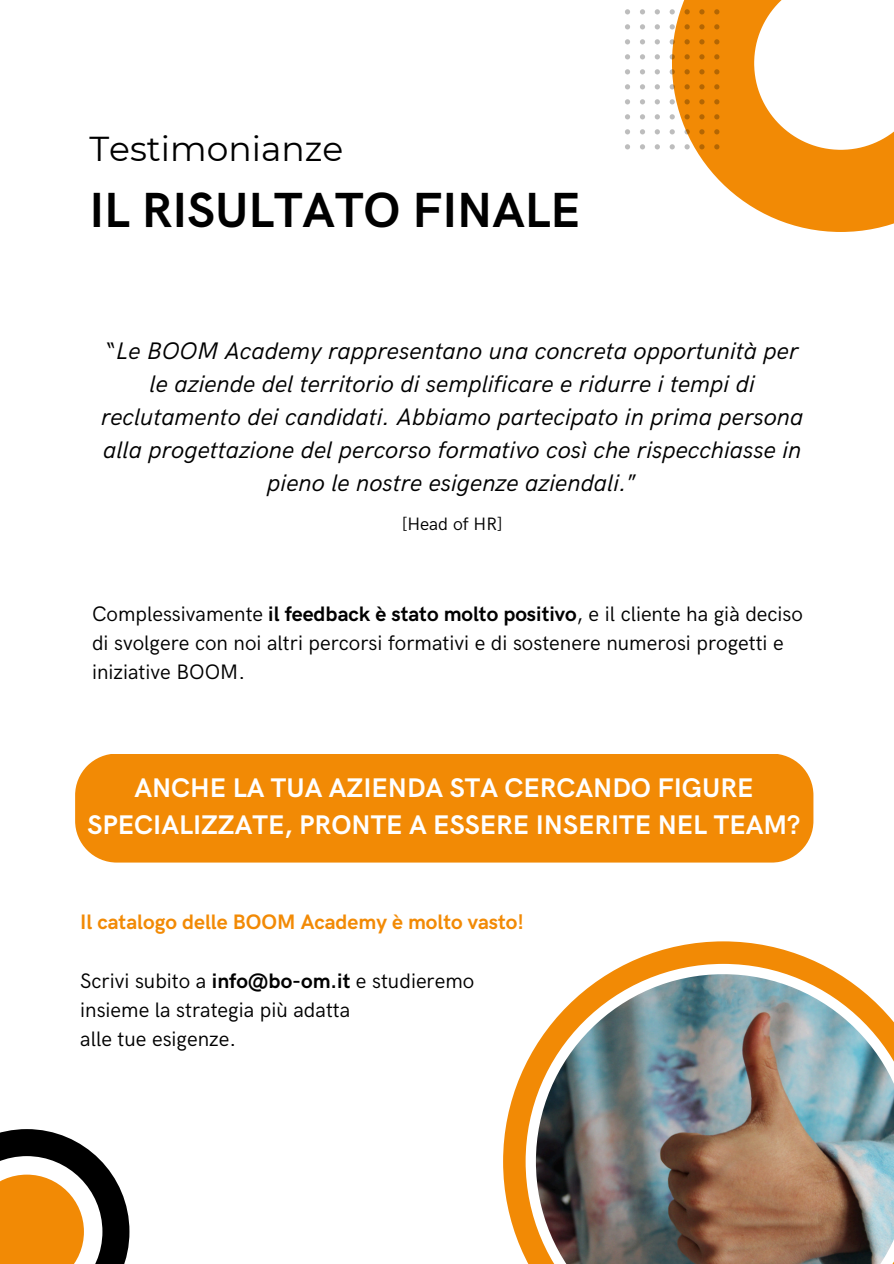
<style>
.page{position:relative;width:894px;height:1264px;background:#fff}
.page>*{position:absolute;margin:0;border:0;box-sizing:border-box;transform-origin:0 0}
.t1{font:700 49.5px "HK Grotesk";color:#000}
.t2{font:34.5px "Montserrat";color:#000}
.t3{font:700 27px/37.2px "HK Grotesk";color:#fff;text-align:center}
.t4{font:italic 24px/33px "HK Grotesk";color:#000;text-align:center}
.t5{font:21px/29.2px "HK Grotesk";color:#000}
.t6{font:700 21px "HK Grotesk";color:#f28a05}
.t7{font:18px "HK Grotesk";color:#000}
.s1{font-style:normal}
.s2{font-weight:700}
</style>
<div class="page">
<svg style="left:671px;top:0;width:222px;height:232px"></svg>
<svg style="left:0;top:1129px;width:130px;height:134px"></svg>
<div style="left:0;top:1174px;width:84px;height:89px;background:#f28a05"></div>
<svg style="left:714px;top:9px;width:5px;height:5px"></svg>
<svg style="left:714px;top:24px;width:5px;height:5px"></svg>
<svg style="left:714px;top:39px;width:5px;height:5px"></svg>
<svg style="left:699px;top:9px;width:5px;height:5px"></svg>
<svg style="left:699px;top:24px;width:5px;height:5px"></svg>
<svg style="left:699px;top:39px;width:5px;height:5px"></svg>
<svg style="left:684px;top:9px;width:5px;height:5px"></svg>
<svg style="left:684px;top:24px;width:5px;height:5px"></svg>
<svg style="left:684px;top:39px;width:5px;height:5px"></svg>
<svg style="left:669px;top:9px;width:5px;height:5px"></svg>
<svg style="left:669px;top:24px;width:5px;height:5px"></svg>
<svg style="left:669px;top:39px;width:5px;height:5px"></svg>
<svg style="left:654px;top:9px;width:5px;height:5px"></svg>
<svg style="left:654px;top:24px;width:5px;height:5px"></svg>
<svg style="left:654px;top:39px;width:5px;height:5px"></svg>
<svg style="left:640px;top:9px;width:5px;height:5px"></svg>
<svg style="left:640px;top:24px;width:5px;height:5px"></svg>
<svg style="left:640px;top:39px;width:5px;height:5px"></svg>
<svg style="left:625px;top:9px;width:5px;height:5px"></svg>
<svg style="left:625px;top:24px;width:5px;height:5px"></svg>
<svg style="left:625px;top:39px;width:5px;height:5px"></svg>
<svg style="left:714px;top:54px;width:5px;height:5px"></svg>
<svg style="left:714px;top:69px;width:5px;height:5px"></svg>
<svg style="left:714px;top:84px;width:5px;height:5px"></svg>
<svg style="left:714px;top:99px;width:5px;height:5px"></svg>
<svg style="left:714px;top:114px;width:5px;height:5px"></svg>
<svg style="left:714px;top:129px;width:5px;height:5px"></svg>
<svg style="left:714px;top:144px;width:5px;height:5px"></svg>
<svg style="left:699px;top:54px;width:5px;height:5px"></svg>
<svg style="left:699px;top:69px;width:5px;height:5px"></svg>
<svg style="left:699px;top:84px;width:5px;height:5px"></svg>
<svg style="left:699px;top:99px;width:5px;height:5px"></svg>
<svg style="left:699px;top:114px;width:5px;height:5px"></svg>
<svg style="left:699px;top:129px;width:5px;height:5px"></svg>
<svg style="left:699px;top:144px;width:5px;height:5px"></svg>
<svg style="left:684px;top:54px;width:5px;height:5px"></svg>
<svg style="left:684px;top:69px;width:5px;height:5px"></svg>
<svg style="left:684px;top:84px;width:5px;height:5px"></svg>
<svg style="left:684px;top:99px;width:5px;height:5px"></svg>
<svg style="left:684px;top:114px;width:5px;height:5px"></svg>
<svg style="left:684px;top:129px;width:5px;height:5px"></svg>
<svg style="left:684px;top:144px;width:5px;height:5px"></svg>
<svg style="left:669px;top:54px;width:5px;height:5px"></svg>
<svg style="left:669px;top:69px;width:5px;height:5px"></svg>
<svg style="left:669px;top:84px;width:5px;height:5px"></svg>
<svg style="left:669px;top:99px;width:5px;height:5px"></svg>
<svg style="left:669px;top:114px;width:5px;height:5px"></svg>
<svg style="left:669px;top:129px;width:5px;height:5px"></svg>
<svg style="left:669px;top:144px;width:5px;height:5px"></svg>
<svg style="left:654px;top:54px;width:5px;height:5px"></svg>
<svg style="left:654px;top:69px;width:5px;height:5px"></svg>
<svg style="left:654px;top:84px;width:5px;height:5px"></svg>
<svg style="left:654px;top:99px;width:5px;height:5px"></svg>
<svg style="left:654px;top:114px;width:5px;height:5px"></svg>
<svg style="left:654px;top:129px;width:5px;height:5px"></svg>
<svg style="left:654px;top:144px;width:5px;height:5px"></svg>
<svg style="left:640px;top:54px;width:5px;height:5px"></svg>
<svg style="left:640px;top:69px;width:5px;height:5px"></svg>
<svg style="left:640px;top:84px;width:5px;height:5px"></svg>
<svg style="left:640px;top:99px;width:5px;height:5px"></svg>
<svg style="left:640px;top:114px;width:5px;height:5px"></svg>
<svg style="left:640px;top:129px;width:5px;height:5px"></svg>
<svg style="left:640px;top:144px;width:5px;height:5px"></svg>
<svg style="left:625px;top:54px;width:5px;height:5px"></svg>
<svg style="left:625px;top:69px;width:5px;height:5px"></svg>
<svg style="left:625px;top:84px;width:5px;height:5px"></svg>
<svg style="left:625px;top:99px;width:5px;height:5px"></svg>
<svg style="left:625px;top:114px;width:5px;height:5px"></svg>
<svg style="left:625px;top:129px;width:5px;height:5px"></svg>
<svg style="left:625px;top:144px;width:5px;height:5px"></svg>
<img style="left:503px;top:941px;width:390px;height:322px">
<div style="left:75px;top:754px;width:738px;height:108px;background:#f28a05"></div>
<h1 class="t2" style="left:89px;top:128px;width:255px">Testimonianze</h1>
<h2 class="t1" style="left:89px;top:183px;width:492px">IL RISULTATO FINALE</h2>
<h4 class="t4" style="left:101px;top:335px;width:703px"><span class="s1">“</span>Le BOOM Academy rappresentano una concreta opportunità per le aziende del territorio di semplificare e ridurre i tempi di reclutamento dei candidati. Abbiamo partecipato in prima persona alla progettazione del percorso formativo così che rispecchiasse in pieno le nostre esigenze aziendali.<span class="s1">”</span></h4>
<p class="t7" style="left:401px;top:513px;width:102px">[Head of HR]</p>
<h6 class="t5" style="left:92px;top:600px;width:712px">Complessivamente <span class="s2">il feedback è stato molto positivo</span>, e il cliente ha già deciso di svolgere con noi altri percorsi formativi e di sostenere numerosi progetti e iniziative BOOM.</h6>
<h5 class="t3" style="left:87px;top:770px;width:714px">ANCHE LA TUA AZIENDA STA CERCANDO FIGURE<br>SPECIALIZZATE, PRONTE A ESSERE INSERITE NEL TEAM?</h5>
<h6 class="t6" style="left:80px;top:910px;width:445px">Il catalogo delle BOOM Academy è molto vasto!</h6>
<h3 class="t5" style="left:80px;top:966px;width:395px">Scrivi subito a <span class="s2">info@bo-om.it</span> e studieremo insieme la strategia più adatta<br>alle tue esigenze.</h3>
</div>
